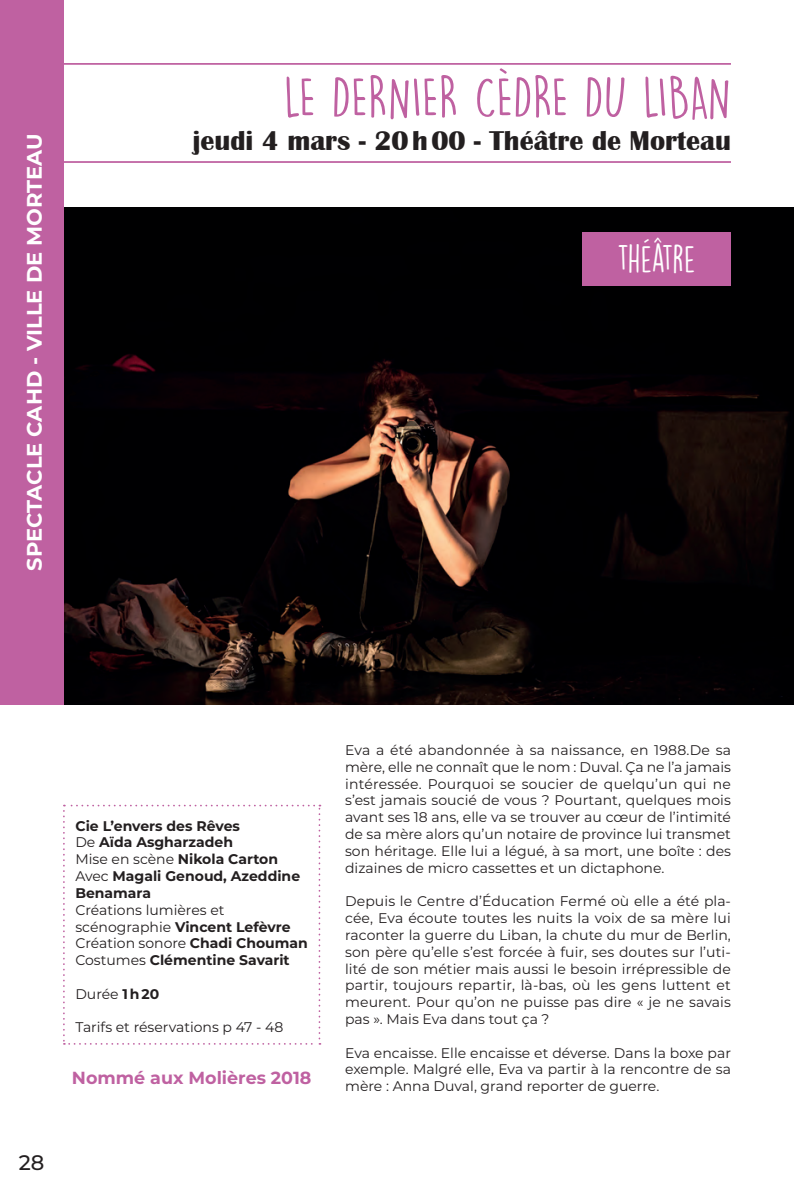
<style>
.page{position:relative;width:794px;height:1191px;background:#fff}
.page>*{position:absolute;margin:0;border:0;box-sizing:border-box;transform-origin:0 0}
.t1{font:52.5px "DK Lemon Yellow Sun";color:#bf61a1}
.t2{font:35px "DK Lemon Yellow Sun";letter-spacing:-.03em;color:#fff}
.t3{font:700 28px "Britannic";color:#231f20}
.t4{font:700 21px "Montserrat";color:#fff}
.t5{font:500 21px "Montserrat";color:#231f20}
.t6{font:700 17.5px "Montserrat";color:#bf61a1}
.t7{font:14px/16.8px "Montserrat";color:#231f20}
.t8{font:700 14px/16.8px "Montserrat";color:#231f20}
.s1{font-weight:400}
.s2{font-weight:700}
</style>
<div class="page">
<img style="left:63px;top:207px;width:731px;height:497px">
<hr style="left:63px;top:161px;width:668px;height:2px;background:#bf61a1">
<hr style="left:63px;top:63px;width:668px;height:2px;background:#bf61a1">
<div style="left:0;top:0;width:63px;height:704px;background:#bf61a1"></div>
<div style="left:582px;top:232px;width:149px;height:53px;background:#bf61a1"></div>
<svg style="left:63px;top:804px;width:257px;height:240px"></svg>
<p class="t4" style="left:19px;top:571px;width:438px;rotate:-90deg">SPECTACLE CAHD - VILLE DE MORTEAU</p>
<p class="t1" style="left:284px;top:66px;width:448px">LE DERNIER CÈDRE DU LIBAN</p>
<p class="t3" style="left:193px;top:125px;width:540px">jeudi 4 mars - 20h00 - Théâtre de Morteau</p>
<p class="t2" style="left:617px;top:238px;width:80px">théâtre</p>
<h3 class="t5" style="left:19px;top:1147px;width:27px">28</h3>
<p class="t8" style="left:75px;top:816px;width:166px">Cie L’envers des Rêves</p>
<p class="t8" style="left:75px;top:833px;width:159px"><span class="s1">De</span> Aïda Asgharzadeh</p>
<p class="t8" style="left:75px;top:850px;width:204px"><span class="s1">Mise en scène</span> Nikola Carton</p>
<p class="t8" style="left:75px;top:867px;width:226px"><span class="s1">Avec</span> Magali Genoud, Azeddine<br>Benamara</p>
<p class="t7" style="left:75px;top:900px;width:216px">Créations lumières et scénographie <span class="s2">Vincent Lefèvre</span></p>
<p class="t7" style="left:75px;top:934px;width:234px">Création sonore <span class="s2">Chadi Chouman</span></p>
<p class="t8" style="left:75px;top:951px;width:216px"><span class="s1">Costumes</span> Clémentine Savarit</p>
<p class="t7" style="left:75px;top:984px;width:85px">Durée <span class="s2">1 h 20</span></p>
<p class="t7" style="left:75px;top:1018px;width:210px">Tarifs et réservations p 47 - 48</p>
<p class="t6" style="left:72px;top:1065px;width:241px">Nommé aux Molières 2018</p>
<p class="t7" style="left:345px;top:741px;width:387px;text-align:justify">Eva a été abandonnée à sa naissance, en 1988.De sa mère, elle ne connaît que le nom : Duval. Ça ne l’a jamais intéressée. Pourquoi se soucier de quelqu’un qui ne s’est jamais soucié de vous ? Pourtant, quelques mois avant ses 18 ans, elle va se trouver au cœur de l’intimité de sa mère alors qu’un notaire de province lui transmet son héritage. Elle lui a légué, à sa mort, une boîte : des dizaines de micro cassettes et un dictaphone.</p>
<p class="t7" style="left:345px;top:892px;width:387px;text-align:justify">Depuis le Centre d’Éducation Fermé où elle a été pla&shy;cée, Eva écoute toutes les nuits la voix de sa mère lui raconter la guerre du Liban, la chute du mur de Berlin, son père qu’elle s’est forcée à fuir, ses doutes sur l’uti&shy;lité de son métier mais aussi le besoin irrépressible de partir, toujours repartir, là-bas, où les gens luttent et meurent. Pour qu’on ne puisse pas dire « je ne savais pas ». Mais Eva dans tout ça ?</p>
<p class="t7" style="left:345px;top:1043px;width:387px">Eva encaisse. Elle encaisse et déverse. Dans la boxe par exemple. Malgré elle, Eva va partir à la rencontre de sa</p>
<p class="t7" style="left:345px;top:1077px;width:316px">mère : Anna Duval, grand reporter de guerre.</p>
</div>
